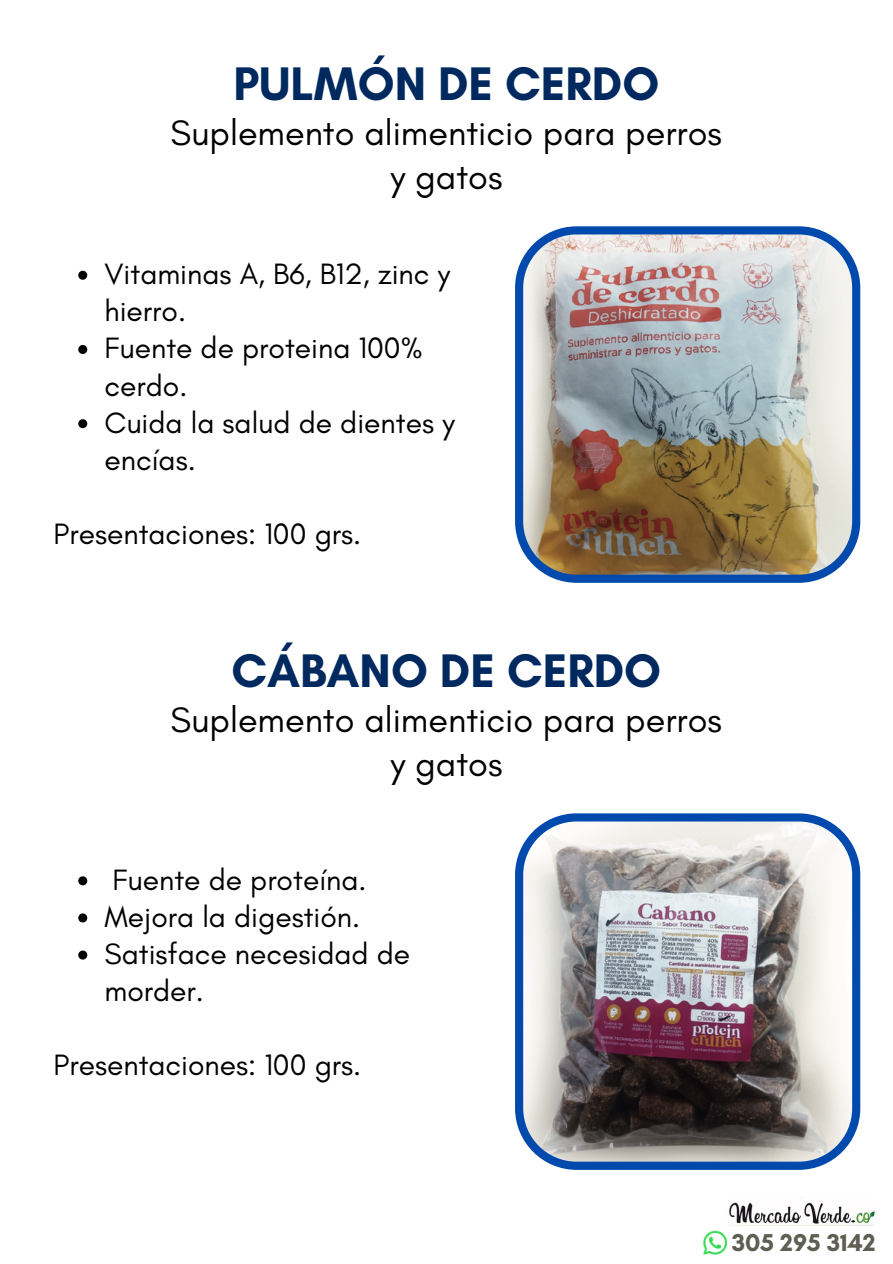
<style>
.page{position:relative;width:893px;height:1264px;background:#fff}
.page>*{position:absolute;margin:0;border:0;box-sizing:border-box;transform-origin:0 0}
.t1{font:700 48px "Glacial Indifference";color:#002960}
.t2{font:36px/43.8px "Glacial Indifference";color:#000;text-align:center}
.t3{font:30px/37px "Glacial Indifference";color:#000}
.t4{font:700 24.9px "Glacial Indifference";color:#5e5e53}
</style>
<div class="page">
<img style="left:729px;top:1197px;width:146px;height:29px">
<img style="left:515px;top:226px;width:345px;height:357px">
<svg style="left:78px;top:271px;width:9px;height:9px"></svg>
<svg style="left:78px;top:345px;width:9px;height:9px"></svg>
<svg style="left:78px;top:419px;width:9px;height:9px"></svg>
<svg style="left:515px;top:813px;width:345px;height:356px"></svg>
<svg style="left:78px;top:876px;width:9px;height:9px"></svg>
<svg style="left:78px;top:913px;width:9px;height:9px"></svg>
<svg style="left:78px;top:950px;width:9px;height:9px"></svg>
<img style="left:703px;top:1230px;width:25px;height:25px">
<p class="t1" style="left:233px;top:54px;width:427px">PULMÓN DE CERDO</p>
<p class="t2" style="left:171px;top:110px;width:553px">Suplemento alimenticio para perros y gatos</p>
<p class="t3" style="left:104px;top:255px;width:347px">Vitaminas A, B6, B12, zinc y hierro.</p>
<p class="t3" style="left:104px;top:329px;width:319px">Fuente de proteina 100% cerdo.</p>
<p class="t3" style="left:104px;top:403px;width:352px">Cuida la salud de dientes y encías.</p>
<p class="t3" style="left:53px;top:515px;width:309px">Presentaciones: 100 grs.</p>
<p class="t1" style="left:231px;top:641px;width:431px">CÁBANO DE CERDO</p>
<p class="t2" style="left:171px;top:697px;width:553px">Suplemento alimenticio para perros y gatos</p>
<p class="t3" style="left:113px;top:860px;width:255px">Fuente de proteína.</p>
<p class="t3" style="left:104px;top:897px;width:257px">Mejora la digestión.</p>
<p class="t3" style="left:104px;top:935px;width:307px">Satisface necesidad de morder.</p>
<p class="t3" style="left:53px;top:1046px;width:309px">Presentaciones: 100 grs.</p>
<p class="t4" style="left:731px;top:1227px;width:145px">305 295 3142</p>
</div>
